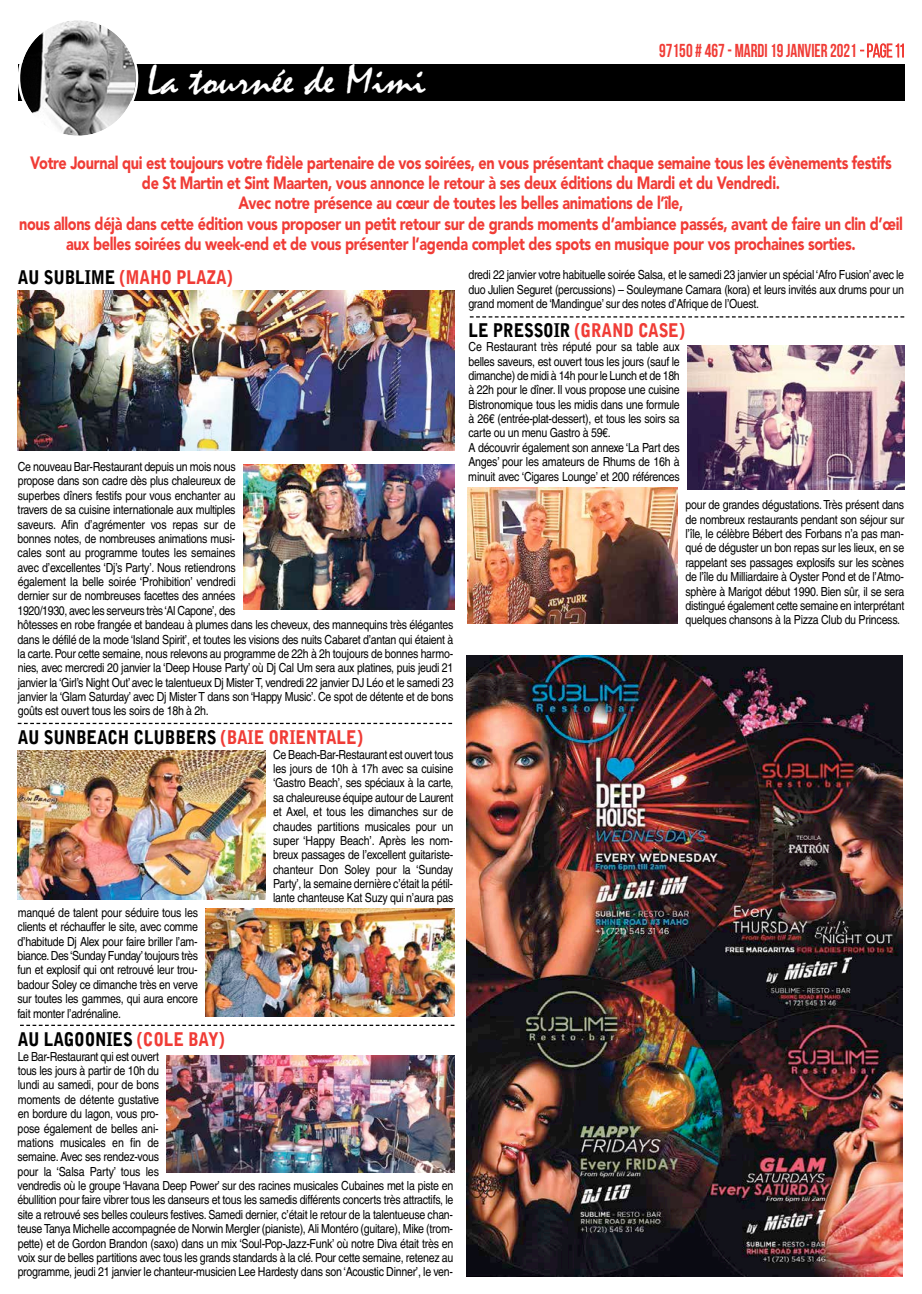
<style>
.page{position:relative;width:922px;height:1294px;background:#fff}
.page>*{position:absolute;margin:0;border:0;box-sizing:border-box;transform-origin:0 0}
.t1{font:42.25px "Mistral";color:#fff;scale:1.07 1}
.t2{font:900 18.75px "Bell Gothic";letter-spacing:-.01em;color:#000;scale:.85 1}
.t3{font:900 18.75px "Bell Gothic";letter-spacing:-.01em;color:#f03c36;scale:.85 1}
.t4{font:700 18.75px "Bebas Neue";color:#f03c36;scale:.9 1}
.t5{font:900 17.75px/20.1px "Avenir";letter-spacing:-.025em;color:#f03c36;text-align:center;scale:.82 1}
.t6{font:12.5px/14.4px "Helvetica";letter-spacing:-.025em;color:#000;text-align:justify;scale:.85 1}
.s1{font-weight:400}
.s2{color:#000}
.s3{color:#f03c36}
</style>
<div class="page">
<img style="left:466px;top:656px;width:436px;height:620px">
<div style="left:18px;top:64px;width:886px;height:36px;background:#000"></div>
<svg style="left:18px;top:20px;width:120px;height:116px"></svg>
<svg style="left:860px;top:43px;width:43px;height:15px"></svg>
<img style="left:18px;top:290px;width:436px;height:160px">
<img style="left:243px;top:464px;width:211px;height:145px">
<img style="left:687px;top:345px;width:217px;height:144px">
<img style="left:467px;top:487px;width:210px;height:137px">
<img style="left:18px;top:750px;width:247px;height:149px">
<img style="left:205px;top:908px;width:249px;height:107px">
<img style="left:167px;top:1055px;width:287px;height:117px">
<svg style="left:18px;top:722px;width:434px;height:2px"></svg>
<svg style="left:20px;top:1024px;width:434px;height:1px"></svg>
<svg style="left:469px;top:316px;width:435px;height:1px"></svg>
<h1 class="t1" style="left:147px;top:57px;width:262px">La tournée de Mimi</h1>
<h2 class="t4" style="left:659px;top:41px;width:274px">97150 # 467 - MARDI19JANVIER 2021 <span class="s1">-page11</span></h2>
<p class="t5" style="left:19px;top:152px;width:1078px">Votre Journal qui est toujours votre fidèle partenaire de vos soirées, en vous présentant chaque semaine tous les évènements festifs<br>de St Martin et Sint Maarten, vous annonce le retour à ses deux éditions du Mardi et du Vendredi.<br>Avec notre présence au cœur de toutes les belles animations de l’île,<br>nous allons déjà dans cette édition vous proposer un petit retour sur de grands moments d’ambiance passés, avant de faire un clin d’œil aux belles soirées du week-end et de vous présenter l’agenda complet des spots en musique pour vos prochaines sorties.</p>
<h2 class="t3" style="left:18px;top:266px;width:254px"><span class="s2">AU SUBLIME</span> (MAHO PLAZA)</h2>
<p class="t6" style="left:17px;top:459px;width:514px;text-align:left">Ce nouveau Bar-Restaurant depuis un mois nous<br>propose dans son cadre dès plus chaleureux de<br>superbes dîners festifs pour vous enchanter au<br>travers de sa cuisine internationale aux multiples<br>saveurs. Afin d’agrémenter vos repas sur de<br>bonnes notes, de nombreuses animations musi-<br>cales sont au programme toutes les semaines<br>avec d’excellentes ‘Dj’s Party’. Nous retiendrons<br>également la belle soirée ‘Prohibition’ vendredi<br>dernier sur de nombreuses facettes des années<br>1920/1930, avec les serveurs très‘Al Capone’, des<br>hôtesses en robe frangée et bandeau à plumes dans les cheveux, des mannequins très élégantes dans le défilé de la mode ‘Island Spirit’, et toutes les visions des nuits Cabaret d’antan qui étaient à la carte. Pour cette semaine, nous relevons au programme de 22h à 2h toujours de bonnes harmo&shy;nies, avec mercredi 20 janvier la ‘Deep House Party’ où Dj Cal Um sera aux platines, puis jeudi 21 janvier la ‘Girl’s Night Out’ avec le talentueux Dj Mister T, vendredi 22 janvier DJ Léo et le samedi 23 janvier la ‘Glam Saturday’ avec Dj Mister T dans son ‘Happy Music’. Ce spot de détente et de bons goûts est ouvert tous les soirs de 18h à 2h.</p>
<h2 class="t2" style="left:18px;top:726px;width:407px">AU SUNBEACH CLUBBERS <span class="s3">(BAIE ORIENTALE)</span></h2>
<p class="t6" style="left:273px;top:747px;width:214px">Ce Beach-Bar-Restaurant est ouvert tous les jours de 10h à 17h avec sa cuisine ‘Gastro Beach’, ses spéciaux à la carte, sa chaleureuse équipe autour de Laurent et Axel, et tous les dimanches sur de chaudes partitions musicales pour un super ‘Happy Beach’. Après les nom&shy;breux passages de l’excellent guitariste&shy;chanteur Don Soley pour la ‘Sunday Party’, la semaine dernière c’était la pétil&shy;lante chanteuse Kat Suzy qui n’aura pas</p>
<p class="t6" style="left:18px;top:905px;width:214px">manqué de talent pour séduire tous les clients et réchauffer le site, avec comme d’habitude Dj Alex pour faire briller l’am&shy;biance.Des‘Sunday Funday’toujours très fun et explosif qui ont retrouvé leur trou&shy;badour Soley ce dimanche très en verve sur toutes les gammes, qui aura encore fait monter l’adrénaline.</p>
<h2 class="t2" style="left:18px;top:1028px;width:245px">AU LAGOONIES <span class="s3">(COLE BAY)</span></h2>
<p class="t6" style="left:18px;top:1049px;width:514px;text-align:left">Le Bar-Restaurant qui est ouvert<br>tous les jours à partir de 10h du<br>lundi au samedi, pour de bons<br>moments de détente gustative<br>en bordure du lagon, vous pro-<br>pose également de belles ani-<br>mations musicales en fin de<br>semaine. Avec ses rendez-vous<br>pour la ‘Salsa Party’ tous les<br>vendredis où le groupe ‘Havana Deep Power’ sur des racines musicales Cubaines met la piste en ébullition pour faire vibrer tous les danseurs et tous les samedis différents concerts très attractifs, le site a retrouvé ses belles couleurs festives. Samedi dernier, c’était le retour de la talentueuse chan&shy;teuse Tanya Michelle accompagnée de Norwin Mergler (pianiste), Ali Montéro (guitare), Mike (trom&shy;pette) et de Gordon Brandon (saxo) dans un mix ‘Soul-Pop-Jazz-Funk’ où notre Diva était très en voix sur de belles partitions avec tous les grands standards à la clé. Pour cette semaine, retenez au programme, jeudi 21 janvier le chanteur-musicien Lee Hardesty dans son ‘Acoustic Dinner’, le ven-</p>
<p class="t6" style="left:468px;top:267px;width:514px">dredi 22 janvier votre habituelle soirée Salsa, et le samedi 23 janvier un spécial ‘Afro Fusion’ avec le duo Julien Seguret (percussions) – Souleymane Camara (kora) et leurs invités aux drums pour un grand moment de ‘Mandingue’ sur des notes d’Afrique de l’Ouest.</p>
<h2 class="t3" style="left:468px;top:319px;width:256px"><span class="s2">LE PRESSOIR</span> (GRAND CASE)</h2>
<p class="t6" style="left:468px;top:339px;width:250px;text-align:left">Ce Restaurant très réputé pour sa table aux belles saveurs, est ouvert tous les jours (sauf le dimanche) de midi à 14h pour le Lunch et de 18h à 22h pour le dîner. Il vous propose une cuisine Bistronomique tous les midis dans une formule à 26€ (entrée-plat-dessert), et tous les soirs sa carte ou un menu Gastro à 59€.<br>A découvrir également son annexe ‘La Part des Anges’ pour les amateurs de Rhums de 16h à minuit avec ‘Cigares Lounge’ et 200 références</p>
<p class="t6" style="left:685px;top:497px;width:259px">pour de grandes dégustations. Très présent dans de nombreux restaurants pendant son séjour sur l’île, le célèbre Bébert des Forbans n’a pas man&shy;qué de déguster un bon repas sur les lieux, en se rappelant ses passages explosifs sur les scènes de l’île du Milliardaire à Oyster Pond et de l’Atmo&shy;sphère à Marigot début 1990. Bien sûr, il se sera distingué également cette semaine en interprétant quelques chansons à la Pizza Club du Princess.</p>
</div>
